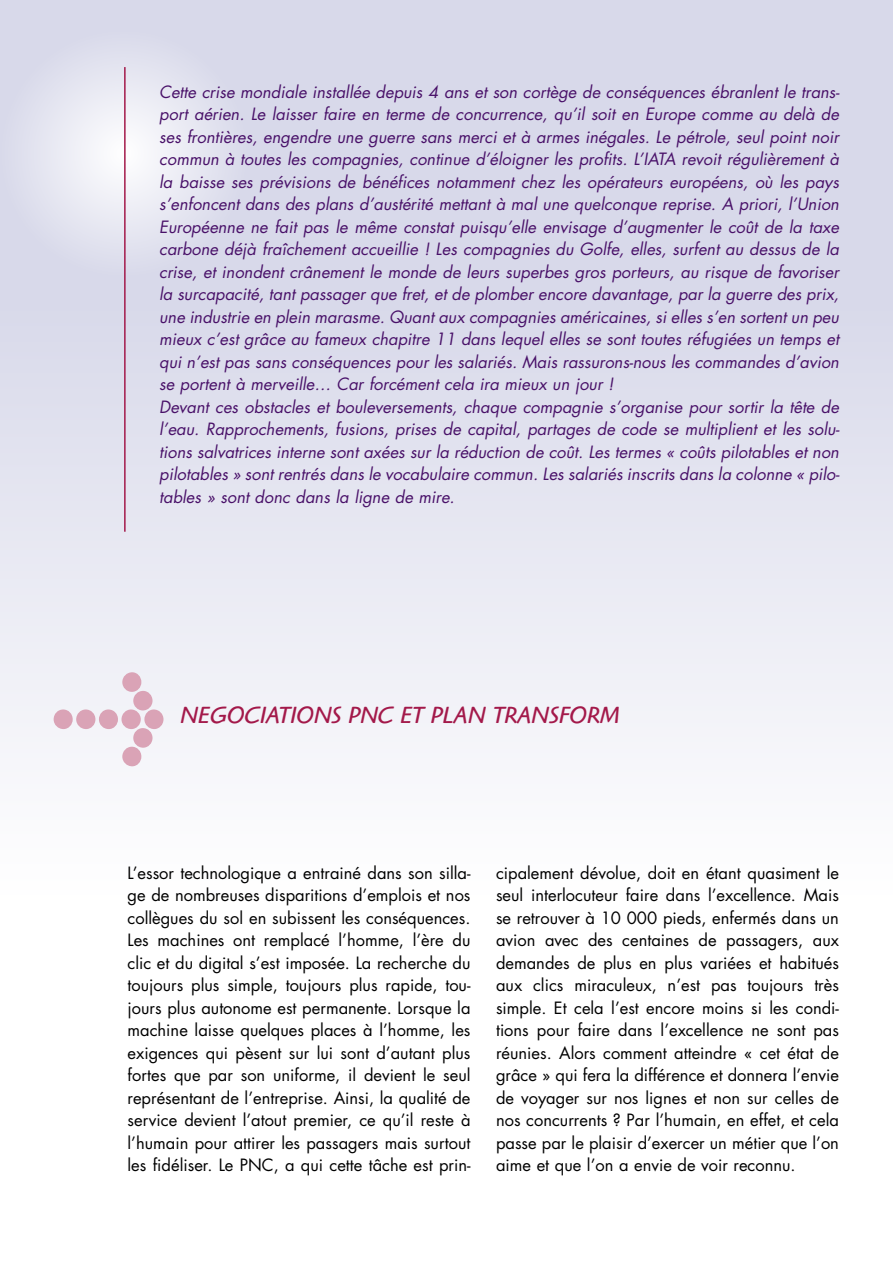
<style>
.page{position:relative;width:893px;height:1263px;background:#fff}
.page>*{position:absolute;margin:0;border:0;box-sizing:border-box;transform-origin:0 0}
.t1{font:900 89.85px "Meta Plus";color:#daa3b6}
.t2{font:italic 24.3px "Highlander";color:#a3194a}
.t3{font:italic 16.5px/22.5px "Futura";color:#491169}
.t4{font:16.5px/22.5px "Futura";color:#000;text-align:justify}
</style>
<div class="page">
<div style="left:0;top:298px;width:893px;height:600px;background:linear-gradient(to bottom,#d8d9ea,#fff)"></div>
<div style="left:0;top:0;width:893px;height:310px;background:#d8d9ea"></div>
<svg style="left:0;top:30px;width:247px;height:246px"></svg>
<hr style="left:124px;top:67px;width:2px;height:465px;background:#a3194a">
<p class="t3" style="left:159px;top:82px;width:682px">Cette crise mondiale installée depuis 4 ans et son cortège de conséquences ébranlent le trans&shy;port aérien. Le laisser faire en terme de concurrence, qu’il soit en Europe comme au delà de ses frontières, engendre une guerre sans merci et à armes inégales. Le pétrole, seul point noir commun à toutes les compagnies, continue d’éloigner les profits. L’IATA revoit régulièrement à la baisse ses prévisions de bénéfices notamment chez les opérateurs européens, où les pays s’enfoncent dans des plans d’austérité mettant à mal une quelconque reprise. A priori, l’Union Européenne ne fait pas le même constat puisqu’elle envisage d’augmenter le coût de la taxe carbone déjà fraîchement accueillie ! Les compagnies du Golfe, elles, surfent au dessus de la crise, et inondent crânement le monde de leurs superbes gros porteurs, au risque de favoriser la surcapacité, tant passager que fret, et de plomber encore davantage, par la guerre des prix, une industrie en plein marasme. Quant aux compagnies américaines, si elles s’en sortent un peu mieux c’est grâce au fameux chapitre 11 dans lequel elles se sont toutes réfugiées un temps et qui n’est pas sans conséquences pour les salariés. Mais rassurons-nous les commandes d’avion se portent à merveille… Car forcément cela ira mieux un jour !<br>Devant ces obstacles et bouleversements, chaque compagnie s’organise pour sortir la tête de l’eau. Rapprochements, fusions, prises de capital, partages de code se multiplient et les solu&shy;tions salvatrices interne sont axées sur la réduction de coût. Les termes « coûts pilotables et non pilotables » sont rentrés dans le vocabulaire commun. Les salariés inscrits dans la colonne « pilo&shy;tables » sont donc dans la ligne de mire.</p>
<h1 class="t1" style="left:49px;top:661px;width:120px">&gt;</h1>
<h2 class="t2" style="left:180px;top:706px;width:441px">NEGOCIATIONS PNC ET PLAN TRANSFORM</h2>
<p class="t4" style="left:128px;top:863px;width:344px">L’essor technologique a entrainé dans son silla&shy;ge de nombreuses disparitions d’emplois et nos collègues du sol en subissent les conséquences.<br>Les machines ont remplacé l’homme, l’ère du clic et du digital s’est imposée. La recherche du toujours plus simple, toujours plus rapide, tou&shy;jours plus autonome est permanente. Lorsque la machine laisse quelques places à l’homme, les exigences qui pèsent sur lui sont d’autant plus fortes que par son uniforme, il devient le seul représentant de l’entreprise. Ainsi, la qualité de service devient l’atout premier, ce qu’il reste à l’humain pour attirer les passagers mais surtout les fidéliser. Le PNC, a qui cette tâche est prin-</p>
<p class="t4" style="left:496px;top:863px;width:344px">cipalement dévolue, doit en étant quasiment le seul interlocuteur faire dans l’excellence. Mais se retrouver à 10 000 pieds, enfermés dans un avion avec des centaines de passagers, aux demandes de plus en plus variées et habitués aux clics miraculeux, n’est pas toujours très simple. Et cela l’est encore moins si les condi&shy;tions pour faire dans l’excellence ne sont pas réunies. Alors comment atteindre « cet état de grâce » qui fera la différence et donnera l’envie de voyager sur nos lignes et non sur celles de nos concurrents ? Par l’humain, en effet, et cela passe par le plaisir d’exercer un métier que l’on aime et que l’on a envie de voir reconnu.</p>
</div>
